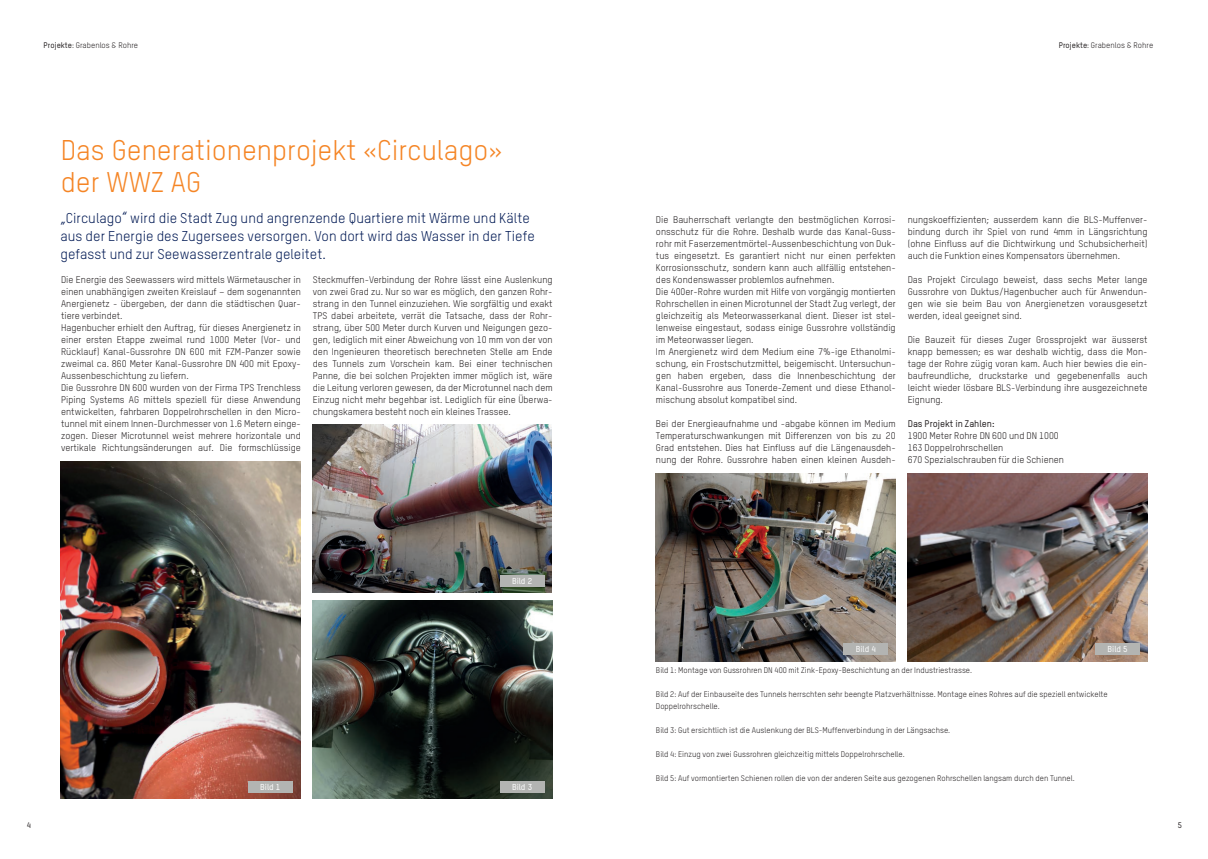
<style>
.page{position:relative;width:1208px;height:859px;background:#fff}
.page>*{position:absolute;margin:0;border:0;box-sizing:border-box;transform-origin:0 0}
.t1{font:28px/32px "TSTARHB";color:#f58525}
.t2{font:14px/18px "TSTARHB";letter-spacing:.005em;color:#001954}
.t3{font:9.5px/12px "TSTARHB";color:#231f20;text-align:justify}
.t4{font:500 9.5px "TSTARHB";color:#231f20}
.t5{font:500 8.5px "TSTARHB";color:#fff}
.t6{font:8px/12px "TSTARHB";color:#231f20}
.t7{font:500 8px "TSTARHB";color:#231f20}
.s1{font-weight:500}
</style>
<div class="page">
<img style="left:907px;top:473px;width:240px;height:188px">
<img style="left:60px;top:462px;width:240px;height:336px">
<img style="left:656px;top:473px;width:239px;height:188px">
<img style="left:312px;top:424px;width:239px;height:168px">
<img style="left:313px;top:600px;width:239px;height:198px">
<div style="left:248px;top:781px;width:44px;height:11px;background:#b3b4b2"></div>
<div style="left:843px;top:643px;width:45px;height:12px;background:#b3b4b2"></div>
<div style="left:1095px;top:643px;width:44px;height:12px;background:#b3b4b2"></div>
<div style="left:500px;top:575px;width:44px;height:12px;background:#b3b4b2"></div>
<div style="left:500px;top:781px;width:44px;height:11px;background:#b3b4b2"></div>
<p class="t6" style="left:44px;top:39px;width:96px"><span class="s1">Projekte</span>: Grabenlos &amp; Rohre</p>
<p class="t6" style="left:1058px;top:39px;width:96px"><span class="s1">Projekte</span>: Grabenlos &amp; Rohre</p>
<h1 class="t1" style="left:61px;top:134px;width:443px">Das Generationenprojekt «Circulago» der WWZ AG</h1>
<h2 class="t2" style="left:60px;top:208px;width:476px">„Circulago“ wird die Stadt Zug und angrenzende Quartiere mit Wärme und Kälte aus der Energie des Zugersees versorgen. Von dort wird das Wasser in der Tiefe gefasst und zur Seewasserzentrale geleitet.</h2>
<p class="t3" style="left:61px;top:273px;width:241px;text-align:left">Die Energie des Seewassers wird mittels Wärmetauscher in einen unabhängigen zweiten Kreislauf – dem sogenannten Anergienetz - übergeben, der dann die städtischen Quar&shy;tiere verbindet.<br>Hagenbucher erhielt den Auftrag, für dieses Anergienetz in einer ersten Etappe zweimal rund 1000 Meter (Vor- und Rücklauf) Kanal-Gussrohre DN 600 mit FZM-Panzer sowie zweimal ca. 860 Meter Kanal-Gussrohre DN 400 mit Epoxy-Aussenbeschichtung zu liefern.<br>Die Gussrohre DN 600 wurden von der Firma TPS Trenchless Piping Systems AG mittels speziell für diese Anwendung entwickelten, fahrbaren Doppelrohrschellen in den Micro&shy;tunnel mit einem Innen-Durchmesser von 1.6 Metern einge&shy;zogen. Dieser Microtunnel weist mehrere horizontale und vertikale Richtungsänderungen auf. Die formschlüssige</p>
<p class="t3" style="left:313px;top:273px;width:241px">Steckmuffen-Verbindung der Rohre lässt eine Auslenkung von zwei Grad zu. Nur so war es möglich, den ganzen Rohr&shy;strang in den Tunnel einzuziehen. Wie sorgfältig und exakt TPS dabei arbeitete, verrät die Tatsache, dass der Rohr&shy;strang, über 500 Meter durch Kurven und Neigungen gezo&shy;gen, lediglich mit einer Abweichung von 10 mm von der von den Ingenieuren theoretisch berechneten Stelle am Ende des Tunnels zum Vorschein kam. Bei einer technischen Panne, die bei solchen Projekten immer möglich ist, wäre die Leitung verloren gewesen, da der Microtunnel nach dem Einzug nicht mehr begehbar ist. Lediglich für eine Überwa&shy;chungskamera besteht noch ein kleines Trassee.</p>
<p class="t5" style="left:260px;top:782px;width:22px">Bild 1</p>
<p class="t5" style="left:512px;top:576px;width:22px">Bild 2</p>
<p class="t5" style="left:512px;top:782px;width:22px">Bild 3</p>
<p class="t3" style="left:656px;top:213px;width:241px;text-align:left">Die Bauherrschaft verlangte den bestmöglichen Korrosi&shy;onsschutz für die Rohre. Deshalb wurde das Kanal-Guss&shy;rohr mit Faserzementmörtel-Aussenbeschichtung von Duk&shy;tus eingesetzt. Es garantiert nicht nur einen perfekten Korrosionsschutz, sondern kann auch allfällig entstehen&shy;des Kondenswasser problemlos aufnehmen.<br>Die 400er-Rohre wurden mit Hilfe von vorgängig montierten Rohrschellen in einen Microtunnel der Stadt Zug verlegt, der gleichzeitig als Meteorwasserkanal dient. Dieser ist stel&shy;lenweise eingestaut, sodass einige Gussrohre vollständig im Meteorwasser liegen.<br>Im Anergienetz wird dem Medium eine 7%-ige Ethanolmi&shy;schung, ein Frostschutzmittel, beigemischt. Untersuchun&shy;gen haben ergeben, dass die Innenbeschichtung der Kanal-Gussrohre aus Tonerde-Zement und diese Ethanol&shy;mischung absolut kompatibel sind.</p>
<p class="t3" style="left:656px;top:417px;width:241px">Bei der Energieaufnahme und -abgabe können im Medium Temperaturschwankungen mit Differenzen von bis zu 20<br>Grad entstehen. Dies hat Einfluss auf die Längenausdeh&shy;nung der Rohre. Gussrohre haben einen kleinen Ausdeh-</p>
<p class="t3" style="left:907px;top:213px;width:241px">nungskoeffizienten; ausserdem kann die BLS-Muffenver&shy;bindung durch ihr Spiel von rund 4mm in Längsrichtung (ohne Einfluss auf die Dichtwirkung und Schubsicherheit) auch die Funktion eines Kompensators übernehmen.</p>
<p class="t3" style="left:907px;top:273px;width:241px">Das Projekt Circulago beweist, dass sechs Meter lange Gussrohre von Duktus/Hagenbucher auch für Anwendun&shy;gen wie sie beim Bau von Anergienetzen vorausgesetzt werden, ideal geeignet sind.</p>
<p class="t3" style="left:907px;top:333px;width:241px">Die Bauzeit für dieses Zuger Grossprojekt war äusserst knapp bemessen; es war deshalb wichtig, dass die Mon&shy;tage der Rohre zügig voran kam. Auch hier bewies die ein&shy;baufreundliche, druckstarke und gegebenenfalls auch leicht wieder lösbare BLS-Verbindung ihre ausgezeichnete Eignung.</p>
<p class="t4" style="left:907px;top:417px;width:88px">Das Projekt in Zahlen:</p>
<p class="t3" style="left:907px;top:429px;width:158px;text-align:left">1900 Meter Rohre DN 600 und DN 1000<br>163 Doppelrohrschellen<br>670 Spezialschrauben für die Schienen</p>
<p class="t5" style="left:855px;top:644px;width:22px">Bild 4</p>
<p class="t5" style="left:1107px;top:644px;width:22px">Bild 5</p>
<p class="t6" style="left:656px;top:664px;width:318px">Bild 1: Montage von Gussrohren DN 400 mit Zink-Epoxy-Beschichtung an der Industriestrasse.</p>
<p class="t6" style="left:656px;top:688px;width:453px">Bild 2: Auf der Einbauseite des Tunnels herrschten sehr beengte Platzverhältnisse. Montage eines Rohres auf die speziell entwickelte<br>Doppelrohrschelle.</p>
<p class="t6" style="left:656px;top:724px;width:296px">Bild 3: Gut ersichtlich ist die Auslenkung der BLS-Muffenverbindung in der Längsachse.</p>
<p class="t6" style="left:656px;top:748px;width:250px">Bild 4: Einzug von zwei Gussrohren gleichzeitig mittels Doppelrohrschelle.</p>
<p class="t6" style="left:656px;top:772px;width:420px">Bild 5: Auf vormontierten Schienen rollen die von der anderen Seite aus gezogenen Rohrschellen langsam durch den Tunnel.</p>
<p class="t7" style="left:27px;top:820px;width:6px">4</p>
<p class="t7" style="left:1177px;top:820px;width:6px">5</p>
</div>
